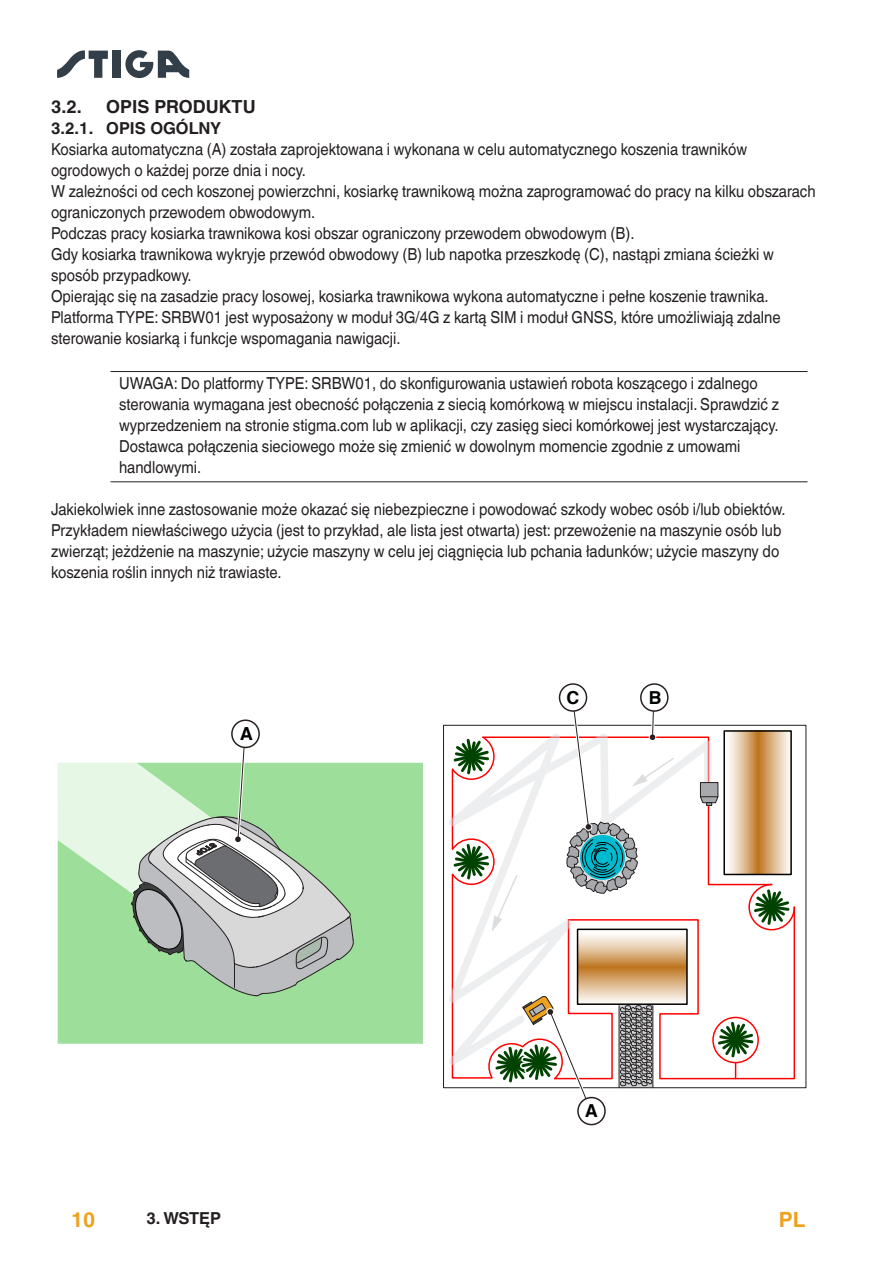
<style>
.page{position:relative;width:893px;height:1263px;background:#fff}
.page>*{position:absolute;margin:0;border:0;box-sizing:border-box;transform-origin:0 0}
.t1{font:700 21px "Helvetica World";color:#eea11d}
.t2{font:700 18px "Helvetica World";color:#231f20}
.t3{font:700 18px "Helvetica World";color:#000}
.t4{font:700 17.85px "Helvetica World";color:#000}
.Testo_normale{font:16.5px/21px "Helvetica World";color:#231f20;scale:.9 1}
.Testo_NOTE{font:16.5px/21px "Helvetica World";color:#231f20;scale:.9 1}
.t5{font:700 16.5px "Helvetica World";color:#231f20}
</style>
<div class="page">
<div style="left:113px;top:51px;width:8px;height:27px;background:#323e48"></div>
<svg style="left:57px;top:50px;width:51px;height:28px"></svg>
<svg style="left:125px;top:50px;width:64px;height:28px"></svg>
<hr style="left:111px;top:371px;width:696px;height:1px;background:#231f20">
<hr style="left:111px;top:481px;width:696px;height:1px;background:#231f20">
<div style="left:577px;top:1097px;width:29px;height:28px;border:1px solid #28201e;border-radius:50%"></div>
<svg style="left:559px;top:684px;width:28px;height:27px"></svg>
<div style="left:559px;top:683px;width:28px;height:29px;border:1px solid #28201e;border-radius:50%"></div>
<svg style="left:450px;top:694px;width:346px;height:421px"></svg>
<div style="left:641px;top:684px;width:27px;height:27px;background:#fff;border-radius:50%"></div>
<div style="left:640px;top:683px;width:29px;height:29px;border:1px solid #28201e;border-radius:50%"></div>
<div style="left:58px;top:763px;width:365px;height:281px;background:#9dde9a"></div>
<svg style="left:58px;top:737px;width:296px;height:259px;background:#bbd7ba"></svg>
<div style="left:232px;top:720px;width:27px;height:27px;background:#fff;border-radius:50%"></div>
<div style="left:231px;top:719px;width:29px;height:29px;border:2px solid #28201e;border-radius:50%"></div>
<p class="t2" style="left:51px;top:96px;width:32px">3.2.</p>
<p class="t2" style="left:106px;top:96px;width:151px">OPIS PRODUKTU</p>
<p class="t5" style="left:51px;top:119px;width:172px">3.2.1. OPIS OGÓLNY</p>
<p class="Testo_normale" style="left:51px;top:139px;width:775px">Kosiarka automatyczna (A) została zaprojektowana i wykonana w celu automatycznego koszenia trawników ogrodowych o każdej porze dnia i nocy.</p>
<p class="Testo_normale" style="left:51px;top:181px;width:851px">W zależności od cech koszonej powierzchni, kosiarkę trawnikową można zaprogramować do pracy na kilku obszarach ograniczonych przewodem obwodowym.</p>
<p class="Testo_normale" style="left:51px;top:223px;width:650px">Podczas pracy kosiarka trawnikowa kosi obszar ograniczony przewodem obwodowym (B).</p>
<p class="Testo_normale" style="left:51px;top:244px;width:805px">Gdy kosiarka trawnikowa wykryje przewód obwodowy (B) lub napotka przeszkodę (C), nastąpi zmiana ścieżki w sposób przypadkowy.</p>
<p class="Testo_normale" style="left:51px;top:286px;width:799px">Opierając się na zasadzie pracy losowej, kosiarka trawnikowa wykona automatyczne i pełne koszenie trawnika.</p>
<p class="Testo_normale" style="left:51px;top:307px;width:812px">Platforma TYPE: SRBW01 jest wyposażony w moduł 3G/4G z kartą SIM i moduł GNSS, które umożliwiają zdalne sterowanie kosiarką i funkcje wspomagania nawigacji.</p>
<p class="Testo_NOTE" style="left:119px;top:373px;width:735px">UWAGA: Do platformy TYPE: SRBW01, do skonfigurowania ustawień robota koszącego i zdalnego sterowania wymagana jest obecność połączenia z siecią komórkową w miejscu instalacji. Sprawdzić z wyprzedzeniem na stronie stigma.com lub w aplikacji, czy zasięg sieci komórkowej jest wystarczający.<br>Dostawca połączenia sieciowego może się zmienić w dowolnym momencie zgodnie z umowami handlowymi.</p>
<p class="Testo_normale" style="left:51px;top:499px;width:818px">Jakiekolwiek inne zastosowanie może okazać się niebezpieczne i powodować szkody wobec osób i/lub obiektów.<br>Przykładem niewłaściwego użycia (jest to przykład, ale lista jest otwarta) jest: przewożenie na maszynie osób lub zwierząt; jeżdżenie na maszynie; użycie maszyny w celu jej ciągnięcia lub pchania ładunków; użycie maszyny do koszenia roślin innych niż trawiaste.</p>
<p class="t3" style="left:240px;top:723px;width:14px">A</p>
<p class="t4" style="left:566px;top:687px;width:14px">C</p>
<p class="t4" style="left:649px;top:687px;width:14px">B</p>
<p class="t4" style="left:585px;top:1101px;width:14px">A</p>
<p class="t1" style="left:71px;top:1208px;width:26px">10</p>
<p class="t5" style="left:146px;top:1209px;width:30px">3. wstęp</p>
<p class="t1" style="left:779px;top:1208px;width:28px">PL</p>
</div>
